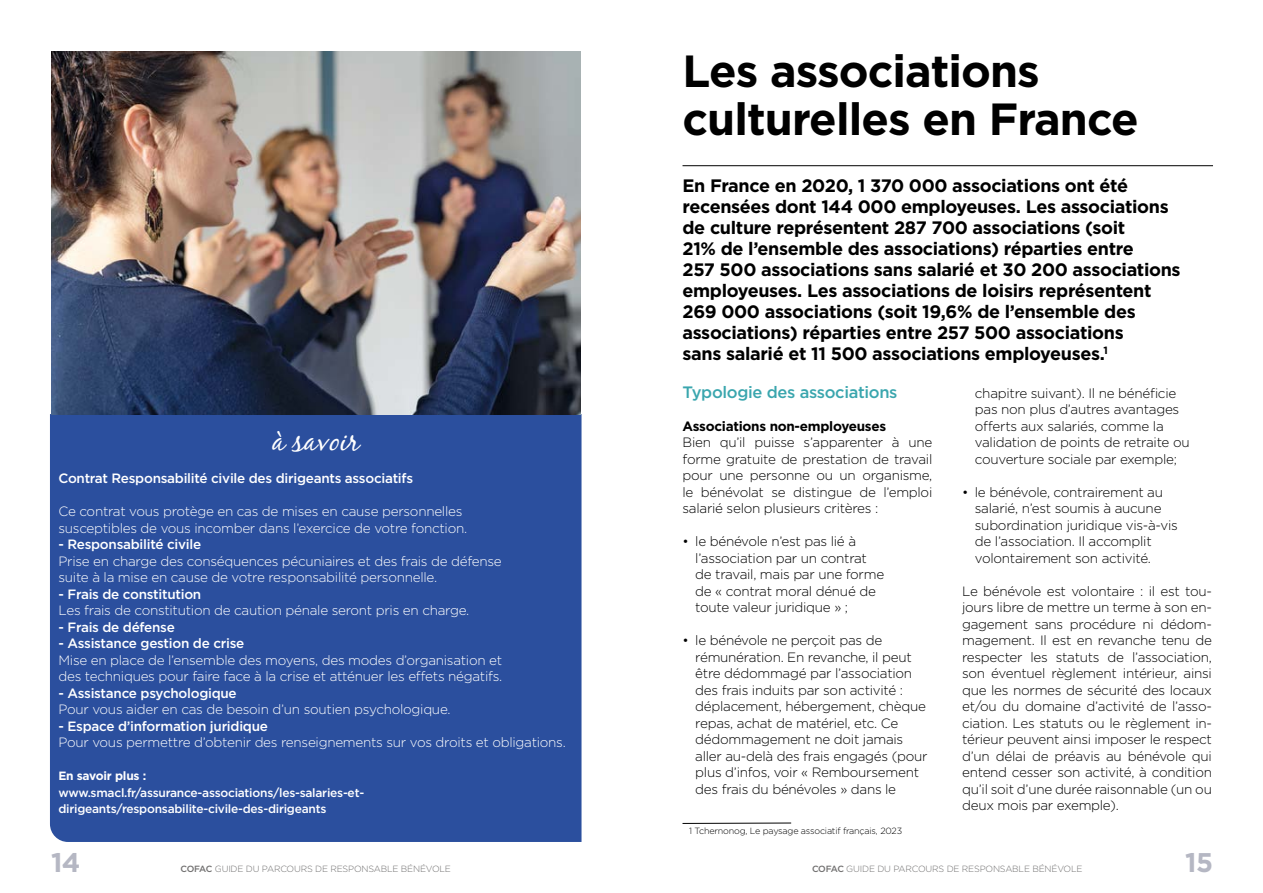
<style>
.page{position:relative;width:1263px;height:893px;background:#fff}
.page>*{position:absolute;margin:0;border:0;box-sizing:border-box;transform-origin:0 0}
._1-TITRE_CHAPITRE{font:700 45px/48px "Gotham";letter-spacing:-.02em;color:#000}
.A_RETENIR_texte_blanc_encadré{font:italic 30px "Black Jack";color:#fff}
.t1{font:700 27px "Gotham";color:#b5b7c3}
._2-ACROCHE_NOIR{font:700 18px/21px "Gotham";letter-spacing:-.02em;color:#000}
._3-SOUS_TITRE_COULEUR{font:500 16.5px "Gotham";letter-spacing:-.02em;color:#3aa6ae}
._4-TEXTE_9_Paragraphe{font:300 13.5px/16.5px "Gotham";letter-spacing:-.02em;color:#000}
.A_RETENIR_texte_blanc_encadré-2{font:300 13.5px/16.5px "Gotham";letter-spacing:-.02em;color:#fff}
.A_RETENIR_texte_blanc_encadré-3{font:500 13.5px "Gotham";letter-spacing:-.02em;color:#fff}
._4-TEXTE_9_Paragraphe_copie_2{font:300 13.5px/16.5px "Gotham";letter-spacing:-.02em;color:#000;text-align:justify}
._4-TEXTE_9_Paragraphe_copie{font:700 13.5px "Gotham";letter-spacing:-.02em;color:#000}
.A_RETENIR_texte_blanc_encadré-4{font:500 12px/16.5px "Gotham";letter-spacing:-.02em;color:#fff}
.A_RETENIR_texte_blanc_encadré-5{font:700 12px "Gotham";letter-spacing:-.02em;color:#fff}
.t2{font:300 9px "Gotham";letter-spacing:-.02em;color:#706f6f}
.Notes_de_bas_de_page{font:300 9px "Gotham";letter-spacing:-.02em;color:#000}
.s1{font-weight:500}
</style>
<div class="page">
<div style="left:50px;top:414px;width:531px;height:428px;background:#2b4f9e"></div>
<hr style="left:682px;top:165px;width:531px;height:1px;background:#000">
<img style="left:51px;top:51px;width:529px;height:363px">
<hr style="left:682px;top:823px;width:109px;height:1px;background:#000">
<p class="_1-TITRE_CHAPITRE" style="left:682px;top:47px;width:458px">Les associations culturelles en France</p>
<p class="A_RETENIR_texte_blanc_encadré" style="left:272px;top:422px;width:97px">à savoir</p>
<p class="A_RETENIR_texte_blanc_encadré-3" style="left:58px;top:470px;width:356px">Contrat Responsabilité civile des dirigeants associatifs</p>
<p class="A_RETENIR_texte_blanc_encadré-2" style="left:58px;top:503px;width:410px">Ce contrat vous protège en cas de mises en cause personnelles susceptibles de vous incomber dans l’exercice de votre fonction.</p>
<p class="A_RETENIR_texte_blanc_encadré-3" style="left:58px;top:536px;width:144px">- Responsabilité civile</p>
<p class="A_RETENIR_texte_blanc_encadré-2" style="left:58px;top:552px;width:445px">Prise en charge des conséquences pécuniaires et des frais de défense suite à la mise en cause de votre responsabilité personnelle.</p>
<p class="A_RETENIR_texte_blanc_encadré-3" style="left:58px;top:585px;width:144px">- Frais de constitution</p>
<p class="A_RETENIR_texte_blanc_encadré-2" style="left:58px;top:602px;width:412px">Les frais de constitution de caution pénale seront pris en charge.</p>
<p class="A_RETENIR_texte_blanc_encadré-3" style="left:58px;top:618px;width:118px">- Frais de défense</p>
<p class="A_RETENIR_texte_blanc_encadré-3" style="left:58px;top:635px;width:187px">- Assistance gestion de crise</p>
<p class="A_RETENIR_texte_blanc_encadré-2" style="left:58px;top:651px;width:445px">Mise en place de l’ensemble des moyens, des modes d’organisation et des techniques pour faire face à la crise et atténuer les effets négatifs.</p>
<p class="A_RETENIR_texte_blanc_encadré-3" style="left:58px;top:684px;width:180px">- Assistance psychologique</p>
<p class="A_RETENIR_texte_blanc_encadré-2" style="left:58px;top:701px;width:394px">Pour vous aider en cas de besoin d’un soutien psychologique.</p>
<p class="A_RETENIR_texte_blanc_encadré-3" style="left:58px;top:717px;width:211px">- Espace d’information juridique</p>
<p class="A_RETENIR_texte_blanc_encadré-2" style="left:58px;top:734px;width:509px">Pour vous permettre d’obtenir des renseignements sur vos droits et obligations.</p>
<p class="A_RETENIR_texte_blanc_encadré-5" style="left:58px;top:768px;width:89px">En savoir plus :</p>
<p class="A_RETENIR_texte_blanc_encadré-4" style="left:58px;top:784px;width:307px">www.smacl.fr/assurance-associations/les-salaries-et&shy;dirigeants/responsabilite-civile-des-dirigeants</p>
<p class="_2-ACROCHE_NOIR" style="left:682px;top:175px;width:499px">En France en 2020, 1 370 000 associations ont été recensées dont 144 000 employeuses. Les associations de culture représentent 287 700 associations (soit<br>21% de l’ensemble des associations) réparties entre<br>257 500 associations sans salarié et 30 200 associations employeuses. Les associations de loisirs représentent 269 000 associations (soit 19,6% de l’ensemble des associations) réparties entre 257 500 associations<br>sans salarié et 11 500 associations employeuses.<sup>1</sup></p>
<p class="_3-SOUS_TITRE_COULEUR" style="left:682px;top:381px;width:216px">Typologie des associations</p>
<p class="_4-TEXTE_9_Paragraphe_copie" style="left:682px;top:417px;width:205px">Associations non-employeuses</p>
<p class="_4-TEXTE_9_Paragraphe_copie_2" style="left:682px;top:434px;width:251px">Bien qu’il puisse s’apparenter à une forme gratuite de prestation de travail pour une personne ou un organisme, le bénévolat se distingue de l’emploi salarié selon plusieurs critères :</p>
<p class="_4-TEXTE_9_Paragraphe" style="left:695px;top:533px;width:190px;text-indent:-13px">• le bénévole n’est pas lié à l’association par un contrat de travail, mais par une forme de « contrat moral dénué de toute valeur juridique » ;</p>
<p class="_4-TEXTE_9_Paragraphe" style="left:695px;top:632px;width:234px;text-indent:-13px">• le bénévole ne perçoit pas de rémunération. En revanche, il peut être dédommagé par l’association des frais induits par son activité : déplacement, hébergement, chèque repas, achat de matériel, etc. Ce dédommagement ne doit jamais aller au-delà des frais engagés (pour plus d’infos, voir « Remboursement des frais du bénévoles » dans le</p>
<p class="Notes_de_bas_de_page" style="left:689px;top:825px;width:214px">1 Tchernonog, Le paysage associatif français, 2023</p>
<p class="_4-TEXTE_9_Paragraphe" style="left:975px;top:384px;width:216px">chapitre suivant). Il ne bénéficie pas non plus d’autres avantages offerts aux salariés, comme la validation de points de retraite ou couverture sociale par exemple;</p>
<p class="_4-TEXTE_9_Paragraphe" style="left:975px;top:483px;width:205px;text-indent:-13px">• le bénévole, contrairement au salarié, n’est soumis à aucune subordination juridique vis-à‑vis de l’association. Il accomplit volontairement son activité.</p>
<p class="_4-TEXTE_9_Paragraphe" style="left:962px;top:582px;width:251px;text-align:justify">Le bénévole est volontaire : il est tou&shy;jours libre de mettre un terme à son en&shy;gagement sans procédure ni dédom&shy;magement. Il est en revanche tenu de respecter les statuts de l’association, son éventuel règlement intérieur, ainsi que les normes de sécurité des locaux et/ou du domaine d’activité de l’asso&shy;ciation. Les statuts ou le règlement in&shy;térieur peuvent ainsi imposer le respect d’un délai de préavis au bénévole qui entend cesser son activité, à condition qu’il soit d’une durée raisonnable (un ou deux mois par exemple).</p>
<h3 class="t1" style="left:51px;top:845px;width:31px">14</h3>
<p class="t2" style="left:181px;top:863px;width:272px"><span class="s1">COFAC</span> GUIDE DU PARCOURS DE RESPONSABLE BÉNÉVOLE</p>
<p class="t2" style="left:812px;top:863px;width:272px"><span class="s1">COFAC</span> GUIDE DU PARCOURS DE RESPONSABLE BÉNÉVOLE</p>
<h3 class="t1" style="left:1185px;top:845px;width:29px">15</h3>
</div>
